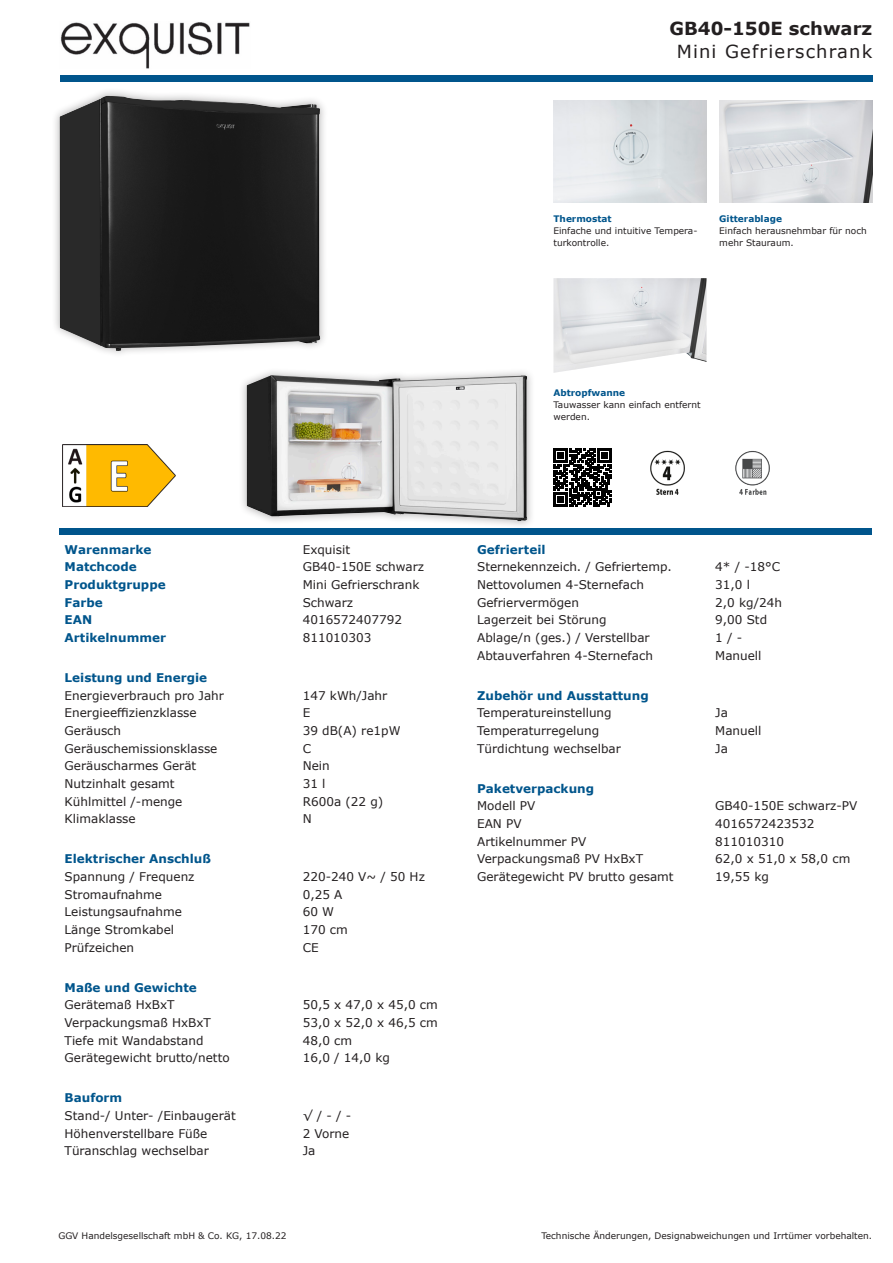
<style>
.page{position:relative;width:893px;height:1263px;background:#fff}
.page>*{position:absolute;margin:0;border:0;box-sizing:border-box;transform-origin:0 0}
.t1{font:18px "Verdana";letter-spacing:.065em;color:#231f20}
.t2{font:700 18px "Verdana";color:#231f20}
.t3{font:12px "Verdana";color:#231f20}
.t4{font:700 12px "Verdana";color:#00558c}
.t5{font:9px/12px "Verdana";color:#231f20}
.t6{font:700 9px "Verdana";color:#00558c}
</style>
<div class="page">
<div style="left:51px;top:88px;width:277px;height:271px;background:#231f20;opacity:.35"></div>
<img style="left:60px;top:96px;width:260px;height:255px">
<img style="left:553px;top:278px;width:153px;height:95px">
<img style="left:719px;top:100px;width:153px;height:102px">
<img style="left:553px;top:100px;width:153px;height:102px">
<img style="left:735px;top:451px;width:35px;height:44px">
<img style="left:650px;top:450px;width:35px;height:45px">
<svg style="left:553px;top:449px;width:59px;height:58px"></svg>
<img style="left:60px;top:22px;width:190px;height:47px">
<div style="left:60px;top:75px;width:812px;height:6px;background:#00558c"></div>
<div style="left:60px;top:528px;width:812px;height:6px;background:#00558c"></div>
<div style="left:238px;top:367px;width:297px;height:162px;background:#231f20;opacity:.35"></div>
<img style="left:247px;top:375px;width:280px;height:146px">
<img style="left:63px;top:445px;width:112px;height:62px">
<h1 class="t2" style="left:669px;top:16px;width:204px">GB40-150E schwarz</h1>
<h1 class="t1" style="left:677px;top:39px;width:197px">Mini Gefrierschrank</h1>
<p class="t6" style="left:553px;top:212px;width:60px">Thermostat</p>
<p class="t5" style="left:553px;top:224px;width:146px">Einfache und intuitive Tempera&shy;turkontrolle.</p>
<p class="t6" style="left:719px;top:212px;width:64px">Gitterablage</p>
<p class="t5" style="left:719px;top:224px;width:149px">Einfach herausnehmbar für noch mehr Stauraum.</p>
<p class="t6" style="left:553px;top:386px;width:73px">Abtropfwanne</p>
<p class="t5" style="left:553px;top:399px;width:149px">Tauwasser kann einfach entfernt werden.</p>
<p class="t4" style="left:65px;top:541px;width:88px">Warenmarke</p>
<p class="t3" style="left:303px;top:541px;width:49px">Exquisit</p>
<p class="t4" style="left:65px;top:558px;width:74px">Matchcode</p>
<p class="t3" style="left:303px;top:559px;width:123px">GB40-150E schwarz</p>
<p class="t4" style="left:65px;top:576px;width:103px">Produktgruppe</p>
<p class="t3" style="left:303px;top:576px;width:118px">Mini Gefrierschrank</p>
<p class="t4" style="left:65px;top:594px;width:40px">Farbe</p>
<p class="t3" style="left:303px;top:594px;width:52px">Schwarz</p>
<p class="t4" style="left:65px;top:611px;width:29px">EAN</p>
<p class="t3" style="left:303px;top:612px;width:101px">4016572407792</p>
<p class="t4" style="left:65px;top:629px;width:103px">Artikelnummer</p>
<p class="t3" style="left:303px;top:629px;width:70px">811010303</p>
<p class="t4" style="left:65px;top:669px;width:144px">Leistung und Energie</p>
<p class="t3" style="left:65px;top:687px;width:161px">Energieverbrauch pro Jahr</p>
<p class="t3" style="left:303px;top:687px;width:86px">147 kWh/Jahr</p>
<p class="t3" style="left:65px;top:705px;width:134px">Energieeffizienzklasse</p>
<p class="t3" style="left:303px;top:705px;width:9px">E</p>
<p class="t3" style="left:65px;top:722px;width:58px">Geräusch</p>
<p class="t3" style="left:303px;top:722px;width:99px">39 dB(A) re1pW</p>
<p class="t3" style="left:65px;top:740px;width:154px">Geräuschemissionsklasse</p>
<p class="t3" style="left:303px;top:740px;width:10px">C</p>
<p class="t3" style="left:65px;top:758px;width:133px">Geräuscharmes Gerät</p>
<p class="t3" style="left:303px;top:758px;width:29px">Nein</p>
<p class="t3" style="left:65px;top:775px;width:112px">Nutzinhalt gesamt</p>
<p class="t3" style="left:303px;top:775px;width:24px">31 l</p>
<p class="t3" style="left:65px;top:793px;width:119px">Kühlmittel /-menge</p>
<p class="t3" style="left:303px;top:793px;width:82px">R600a (22 g)</p>
<p class="t3" style="left:65px;top:811px;width:73px">Klimaklasse</p>
<p class="t3" style="left:303px;top:811px;width:10px">N</p>
<p class="t4" style="left:65px;top:850px;width:148px">Elektrischer Anschluß</p>
<p class="t3" style="left:65px;top:868px;width:131px">Spannung / Frequenz</p>
<p class="t3" style="left:303px;top:868px;width:124px">220-240 V~ / 50 Hz</p>
<p class="t3" style="left:65px;top:886px;width:99px">Stromaufnahme</p>
<p class="t3" style="left:303px;top:886px;width:41px">0,25 A</p>
<p class="t3" style="left:65px;top:904px;width:119px">Leistungsaufnahme</p>
<p class="t3" style="left:303px;top:904px;width:33px">60 W</p>
<p class="t3" style="left:65px;top:921px;width:111px">Länge Stromkabel</p>
<p class="t3" style="left:303px;top:921px;width:47px">170 cm</p>
<p class="t3" style="left:65px;top:939px;width:71px">Prüfzeichen</p>
<p class="t3" style="left:303px;top:939px;width:17px">CE</p>
<p class="t4" style="left:65px;top:979px;width:134px">Maße und Gewichte</p>
<p class="t3" style="left:65px;top:997px;width:112px">Gerätemaß HxBxT</p>
<p class="t3" style="left:303px;top:997px;width:137px">50,5 x 47,0 x 45,0 cm</p>
<p class="t3" style="left:65px;top:1014px;width:148px">Verpackungsmaß HxBxT</p>
<p class="t3" style="left:303px;top:1014px;width:137px">53,0 x 52,0 x 46,5 cm</p>
<p class="t3" style="left:65px;top:1032px;width:140px">Tiefe mit Wandabstand</p>
<p class="t3" style="left:303px;top:1032px;width:51px">48,0 cm</p>
<p class="t3" style="left:65px;top:1050px;width:167px">Gerätegewicht brutto/netto</p>
<p class="t3" style="left:303px;top:1050px;width:89px">16,0 / 14,0 kg</p>
<p class="t4" style="left:65px;top:1089px;width:59px">Bauform</p>
<p class="t3" style="left:65px;top:1107px;width:173px">Stand-/ Unter- /Einbaugerät</p>
<p class="t3" style="left:303px;top:1107px;width:50px">√ / - / -</p>
<p class="t3" style="left:65px;top:1125px;width:144px">Höhenverstellbare Füße</p>
<p class="t3" style="left:303px;top:1125px;width:48px">2 Vorne</p>
<p class="t3" style="left:65px;top:1143px;width:146px">Türanschlag wechselbar</p>
<p class="t3" style="left:303px;top:1143px;width:14px">Ja</p>
<p class="t4" style="left:477px;top:541px;width:70px">Gefrierteil</p>
<p class="t3" style="left:477px;top:559px;width:196px">Sternekennzeich. / Gefriertemp.</p>
<p class="t3" style="left:715px;top:559px;width:66px">4* / -18°C</p>
<p class="t3" style="left:477px;top:576px;width:168px">Nettovolumen 4-Sternefach</p>
<p class="t3" style="left:715px;top:576px;width:36px">31,0 l</p>
<p class="t3" style="left:477px;top:594px;width:103px">Gefriervermögen</p>
<p class="t3" style="left:715px;top:594px;width:68px">2,0 kg/24h</p>
<p class="t3" style="left:477px;top:612px;width:131px">Lagerzeit bei Störung</p>
<p class="t3" style="left:715px;top:612px;width:53px">9,00 Std</p>
<p class="t3" style="left:477px;top:629px;width:174px">Ablage/n (ges.) / Verstellbar</p>
<p class="t3" style="left:715px;top:629px;width:28px">1 / -</p>
<p class="t3" style="left:477px;top:647px;width:177px">Abtauverfahren 4-Sternefach</p>
<p class="t3" style="left:715px;top:647px;width:48px">Manuell</p>
<p class="t4" style="left:477px;top:687px;width:173px">Zubehör und Ausstattung</p>
<p class="t3" style="left:477px;top:705px;width:136px">Temperatureinstellung</p>
<p class="t3" style="left:715px;top:705px;width:14px">Ja</p>
<p class="t3" style="left:477px;top:722px;width:123px">Temperaturregelung</p>
<p class="t3" style="left:715px;top:722px;width:48px">Manuell</p>
<p class="t3" style="left:477px;top:740px;width:145px">Türdichtung wechselbar</p>
<p class="t3" style="left:715px;top:740px;width:14px">Ja</p>
<p class="t4" style="left:477px;top:780px;width:119px">Paketverpackung</p>
<p class="t3" style="left:477px;top:798px;width:60px">Modell PV</p>
<p class="t3" style="left:715px;top:798px;width:144px">GB40-150E schwarz-PV</p>
<p class="t3" style="left:477px;top:815px;width:46px">EAN PV</p>
<p class="t3" style="left:715px;top:815px;width:101px">4016572423532</p>
<p class="t3" style="left:477px;top:833px;width:111px">Artikelnummer PV</p>
<p class="t3" style="left:715px;top:833px;width:70px">811010310</p>
<p class="t3" style="left:477px;top:851px;width:167px">Verpackungsmaß PV HxBxT</p>
<p class="t3" style="left:715px;top:851px;width:137px">62,0 x 51,0 x 58,0 cm</p>
<p class="t3" style="left:477px;top:868px;width:198px">Gerätegewicht PV brutto gesamt</p>
<p class="t3" style="left:715px;top:868px;width:55px">19,55 kg</p>
<p class="t5" style="left:58px;top:1230px;width:230px">GGV Handelsgesellschaft mbH &amp; Co. KG, 17.08.22</p>
<p class="t5" style="left:541px;top:1230px;width:332px">Technische Änderungen, Designabweichungen und Irrtümer vorbehalten.</p>
</div>
